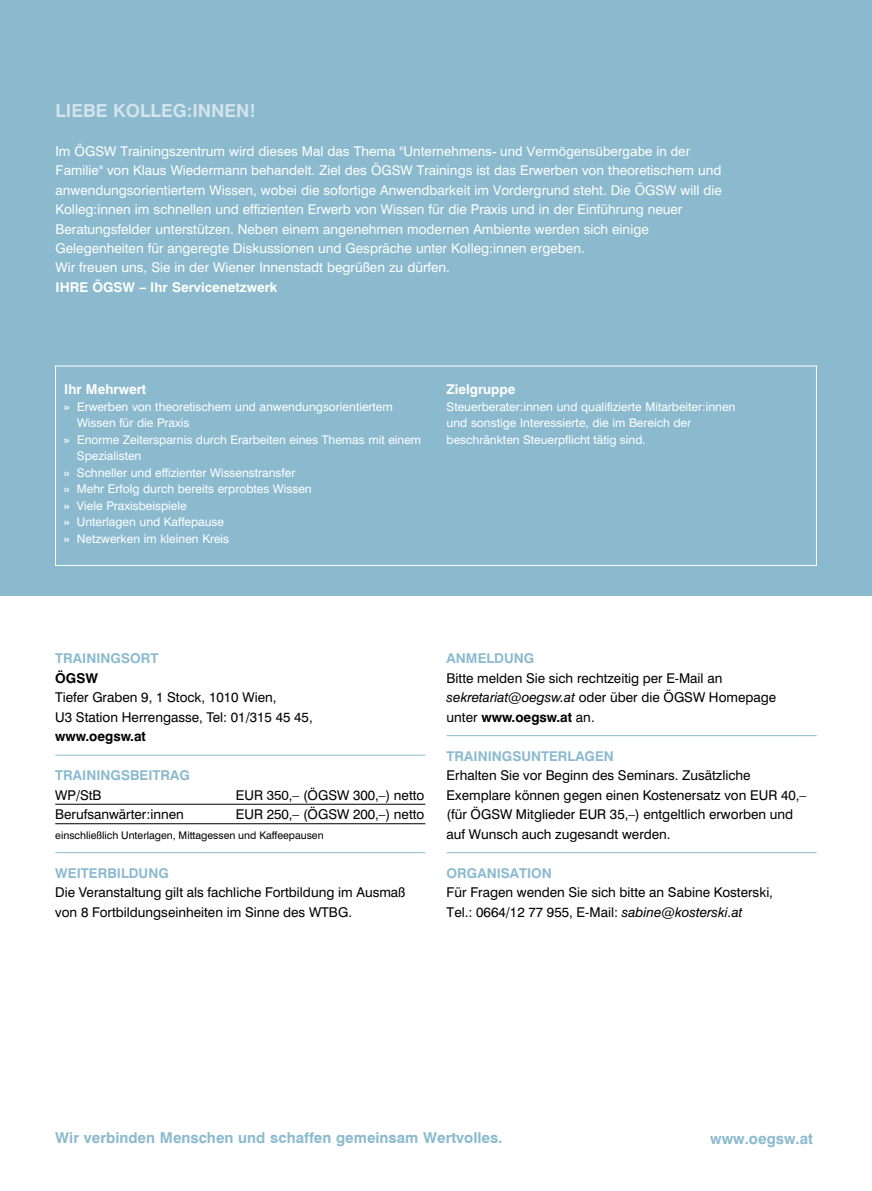
<style>
.page{position:relative;width:872px;height:1191px;background:#fff}
.page>*{position:absolute;margin:0;border:0;box-sizing:border-box;transform-origin:0 0}
.t1{font:700 18px "Swiss 721 BT";color:#d4e3ec}
.t2{font:700 15px "Swis 721 BT";color:#8bbacf}
.t3{font:700 15px "Swiss 721 BT";color:#8bbacf}
.t4{font:13.5px/19.5px "Swiss 721 BT";color:#000}
.t5{font:13.5px/19.5px "Swiss 721 BT";color:#fff}
.t6{font:700 13.5px "Swiss 721 BT";color:#8bbacf}
.t7{font:700 13.5px "Swiss 721 BT";color:#fff}
.t8{font:700 13.5px "Swiss 721 BT";color:#000}
.t9{font:12px/16.5px "Swiss 721 BT";color:#fff}
.t10{font:10.5px "Swiss 721 BT";color:#000}
.s1{font-family:"Arial"}
.s2{font-weight:700}
.s3{font-style:italic}
.s4{font-family:"Swiss 721 BT"}
</style>
<div class="page">
<hr style="left:55px;top:804px;width:370px;height:1px;background:#000">
<hr style="left:55px;top:823px;width:370px;height:1px;background:#000">
<hr style="left:55px;top:754px;width:370px;height:1px;background:#8bbacf">
<hr style="left:55px;top:852px;width:370px;height:1px;background:#8bbacf">
<hr style="left:446px;top:735px;width:370px;height:1px;background:#8bbacf">
<hr style="left:446px;top:852px;width:370px;height:1px;background:#8bbacf">
<div style="left:0;top:0;width:872px;height:595px;background:#8bbacf"></div>
<div style="left:55px;top:366px;width:761px;height:199px;border:1px solid #fff"></div>
<h1 class="t1" style="left:56px;top:100px;width:202px">LIEBE KOLLEG:INNEN!</h1>
<p class="t5" style="left:56px;top:141px;width:668px">Im ÖGSW Trainingszentrum wird dieses Mal das Thema "<span class="s1">Unternehmens- und Vermögensübergabe in der Familie</span>" von Klaus Wiedermann behandelt. Ziel des ÖGSW Trainings ist das Erwerben von theoretischem und anwendungsorientiertem Wissen, wobei die sofortige Anwendbarkeit im Vordergrund steht. Die ÖGSW will die Kolleg:innen im schnellen und effizienten Erwerb von Wissen für die Praxis und in der Einführung neuer Beratungsfelder unterstützen. Neben einem angenehmen modernen Ambiente werden sich einige Gelegenheiten für angeregte Diskussionen und Gespräche unter Kolleg:innen ergeben.<br>Wir freuen uns, Sie in der Wiener Innenstadt begrüßen zu dürfen.</p>
<p class="t7" style="left:56px;top:279px;width:223px">IHRE ÖGSW – Ihr Servicenetzwerk</p>
<p class="t7" style="left:64px;top:381px;width:83px">Ihr Mehrwert</p>
<p class="t9" style="left:64px;top:398px;width:330px"><span class="s2">»</span> Erwerben von theoretischem und anwendungsorientiertem</p>
<p class="t9" style="left:77px;top:414px;width:114px">Wissen für die Praxis</p>
<p class="t9" style="left:64px;top:431px;width:358px"><span class="s2">»</span> Enorme Zeitersparnis durch Erarbeiten eines Themas mit einem</p>
<p class="t9" style="left:77px;top:447px;width:66px">Spezialisten</p>
<p class="t9" style="left:64px;top:464px;width:233px"><span class="s2">»</span> Schneller und effizienter Wissenstransfer</p>
<p class="t9" style="left:64px;top:480px;width:249px"><span class="s2">»</span> Mehr Erfolg durch bereits erprobtes Wissen</p>
<p class="t9" style="left:64px;top:497px;width:124px"><span class="s2">»</span> Viele Praxisbeispiele</p>
<p class="t9" style="left:64px;top:513px;width:161px"><span class="s2">»</span> Unterlagen und Kaffepause</p>
<p class="t9" style="left:64px;top:530px;width:166px"><span class="s2">»</span> Netzwerken im kleinen Kreis</p>
<p class="t7" style="left:446px;top:381px;width:70px">Zielgruppe</p>
<p class="t9" style="left:446px;top:398px;width:290px">Steuerberater:innen und qualifizierte Mitarbeiter:innen und sonstige Interessierte, die im Bereich der beschränkten Steuerpflicht tätig sind.</p>
<p class="t6" style="left:55px;top:650px;width:105px">TRAININGSORT</p>
<p class="t8" style="left:55px;top:669px;width:44px">ÖGSW</p>
<p class="t4" style="left:55px;top:687px;width:259px">Tiefer Graben 9, 1 Stock, 1010 Wien,<br>U3 Station Herrengasse, Tel: 01/315 45 45,</p>
<p class="t8" style="left:55px;top:728px;width:92px">www.oegsw.at</p>
<p class="t6" style="left:55px;top:767px;width:136px">TRAININGSBEITRAG</p>
<p class="t4" style="left:55px;top:785px;width:48px">WP/StB</p>
<p class="t4" style="left:236px;top:785px;width:190px">EUR 350,– (ÖGSW 300,–) netto<br>EUR 250,– (ÖGSW 200,–) netto</p>
<p class="t10" style="left:55px;top:828px;width:270px">einschließlich Unterlagen, Mittagessen und Kaffeepausen</p>
<p class="t6" style="left:55px;top:864px;width:115px">WEITERBILDUNG</p>
<p class="t4" style="left:55px;top:882px;width:352px">Die Veranstaltung gilt als fachliche Fortbildung im Ausmaß von 8 Fortbildungseinheiten im Sinne des WTBG.</p>
<p class="t6" style="left:446px;top:650px;width:89px">ANMELDUNG</p>
<p class="t4" style="left:446px;top:668px;width:331px">Bitte melden Sie sich rechtzeitig per E-Mail an <span class="s3">sekretariat@oegsw.at</span> oder über die ÖGSW Homepage unter <span class="s2">www.oegsw.at</span> an.</p>
<p class="t6" style="left:446px;top:747px;width:169px">TRAININGSUNTERLAGEN</p>
<p class="t4" style="left:446px;top:765px;width:361px">Erhalten Sie vor Beginn des Seminars. Zusätzliche Exemplare können gegen einen Kostenersatz von EUR 40,– (für ÖGSW Mitglieder EUR 35,–) entgeltlich erworben und auf Wunsch auch zugesandt werden.</p>
<p class="t6" style="left:446px;top:864px;width:107px">ORGANISATION</p>
<p class="t4" style="left:446px;top:882px;width:328px">Für Fragen wenden Sie sich bitte an Sabine Kosterski,<br>Tel.: 0664/12 77 955, E-Mail: <span class="s3">sabine@kosterski.at</span></p>
<p class="t2" style="left:55px;top:1129px;width:449px"><span class="s4">Wir verbinden Menschen und</span> schaffen gemeinsam Wertvolles<span class="s4">.</span></p>
<p class="t3" style="left:710px;top:1129px;width:104px">www.oegsw.at</p>
</div>
